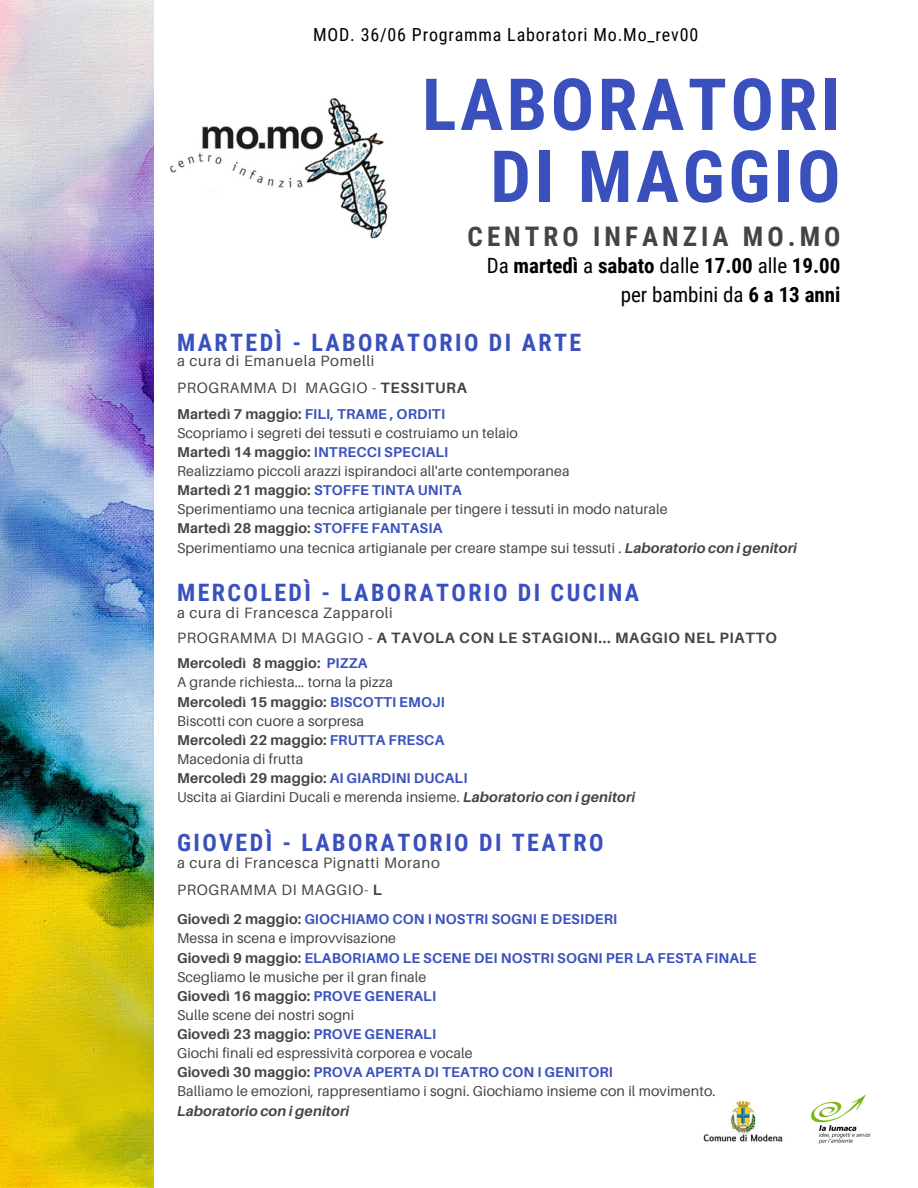
<style>
.page{position:relative;width:918px;height:1188px;background:#fff}
.page>*{position:absolute;margin:0;border:0;box-sizing:border-box;transform-origin:0 0}
.t1{font:700 72px/72px "Roboto Condensed";letter-spacing:.05em;color:#3a51bd;text-align:right}
.t2{font:700 27px "Roboto Condensed";letter-spacing:.15em;color:#444440}
.t3{font:700 24px "Roboto Condensed";letter-spacing:.1em;color:#3a51bd}
.t4{font:700 21px/29.2px "Roboto Condensed";color:#000;text-align:right}
.t5{font:18px "Roboto Condensed";letter-spacing:.045em;color:#000}
.t6{font:15px "Aileron";letter-spacing:.045em;color:#444440}
.t7{font:700 15px "Aileron";letter-spacing:.045em;color:#444440}
.t8{font:14.25px/19.2px "Aileron";letter-spacing:.01em;color:#444440}
.t9{font:700 14.25px "Aileron";letter-spacing:.01em;color:#444440}
.t10{font:700 14.25px "Aileron";letter-spacing:.01em;color:#3a51bd}
.t11{font:italic 700 14.25px "Aileron";letter-spacing:.01em;color:#444440}
.s1{font-weight:400}
.s2{font-weight:700}
.s3{color:#444440}
.s4{color:#3a51bd}
.s5{font-weight:700;font-style:italic}
.s6{font-weight:700;color:#3a51bd}
</style>
<div class="page">
<img style="left:0;top:0;width:154px;height:1188px">
<img style="left:703px;top:1101px;width:80px;height:41px">
<img style="left:812px;top:1094px;width:58px;height:50px">
<img style="left:171px;top:97px;width:217px;height:142px">
<p class="t5" style="left:313px;top:24px;width:387px">MOD. 36/06 Programma Laboratori Mo.Mo_rev00</p>
<p class="t1" style="left:422px;top:69px;width:420px">LABORATORI<br>DI MAGGIO</p>
<p class="t2" style="left:468px;top:221px;width:375px">CENTRO INFANZIA MO.MO</p>
<h1 class="t4" style="left:487px;top:251px;width:355px"><span class="s1">Da</span> martedì <span class="s1">a</span> sabato <span class="s1">dalle</span> 17.00 <span class="s1">alle</span> 19.00 <span class="s1">per bambini da</span> 6 a 13 anni</h1>
<p class="t3" style="left:177px;top:328px;width:406px">MARTEDÌ - LABORATORIO DI ARTE</p>
<p class="t6" style="left:177px;top:352px;width:199px">a cura di Emanuela Pomelli</p>
<p class="t6" style="left:177px;top:379px;width:291px">PROGRAMMA DI MAGGIO - <span class="s2">TESSITURA</span></p>
<p class="t10" style="left:177px;top:405px;width:270px"><span class="s3">Martedì 7 maggio:</span> FILI, TRAME , ORDITI</p>
<p class="t8" style="left:177px;top:423px;width:342px">Scopriamo i segreti dei tessuti e costruiamo un telaio</p>
<p class="t9" style="left:177px;top:443px;width:273px">Martedì 14 maggio: <span class="s4">INTRECCI SPECIALI</span></p>
<p class="t8" style="left:177px;top:461px;width:394px">Realizziamo piccoli arazzi ispirandoci all'arte contemporanea</p>
<p class="t9" style="left:177px;top:481px;width:286px">Martedì 21 maggio: <span class="s4">STOFFE TINTA UNITA</span></p>
<h3 class="t8" style="left:177px;top:499px;width:492px">Sperimentiamo una tecnica artigianale per tingere i tessuti in modo naturale</h3>
<p class="t9" style="left:177px;top:520px;width:267px">Martedì 28 maggio: <span class="s4">STOFFE FANTASIA</span></p>
<h6 class="t8" style="left:177px;top:538px;width:621px">Sperimentiamo una tecnica artigianale per creare stampe sui tessuti . <span class="s5">Laboratorio con i genitori</span></h6>
<p class="t3" style="left:177px;top:579px;width:464px">MERCOLEDÌ - LABORATORIO DI CUCINA</p>
<p class="t6" style="left:177px;top:603px;width:217px">a cura di Francesca Zapparoli</p>
<p class="t7" style="left:177px;top:628px;width:601px"><span class="s1">PROGRAMMA DI MAGGIO</span> - A TAVOLA CON LE STAGIONI... MAGGIO NEL PIATTO</p>
<p class="t9" style="left:177px;top:654px;width:192px">Mercoledì 8 maggio: <span class="s4">PIZZA</span></p>
<p class="t8" style="left:177px;top:673px;width:269px">A grande richiesta... torna la pizza<br><span class="s2">Mercoledì 15 maggio:</span> <span class="s6">BISCOTTI EMOJI</span></p>
<p class="t8" style="left:177px;top:711px;width:188px">Biscotti con cuore a sorpresa</p>
<p class="t9" style="left:177px;top:731px;width:269px">Mercoledì 22 maggio: <span class="s4">FRUTTA FRESCA</span></p>
<p class="t8" style="left:177px;top:749px;width:128px">Macedonia di frutta</p>
<p class="t9" style="left:177px;top:769px;width:292px">Mercoledì 29 maggio: <span class="s4">AI GIARDINI DUCALI</span></p>
<p class="t8" style="left:177px;top:787px;width:460px">Uscita ai Giardini Ducali e merenda insieme. <span class="s5">Laboratorio con i genitori</span></p>
<h2 class="t3" style="left:177px;top:829px;width:428px">GIOVEDÌ - LABORATORIO DI TEATRO</h2>
<p class="t6" style="left:177px;top:880px;width:206px">PROGRAMMA DI MAGGIO- <span class="s2">L</span></p>
<h4 class="t10" style="left:177px;top:911px;width:442px"><span class="s3">Giovedì 2 maggio:</span> GIOCHIAMO CON I NOSTRI SOGNI E DESIDERI</h4>
<h3 class="t8" style="left:177px;top:929px;width:221px">Messa in scena e improvvisazione</h3>
<p class="t10" style="left:177px;top:949px;width:581px"><span class="s3">Giovedì 9 maggio:</span> ELABORIAMO LE SCENE DEI NOSTRI SOGNI PER LA FESTA FINALE</p>
<h6 class="t8" style="left:177px;top:967px;width:251px">Scegliamo le musiche per il gran finale</h6>
<p class="t9" style="left:177px;top:987px;width:261px">Giovedì 16 maggio: <span class="s4">PROVE GENERALI</span></p>
<p class="t8" style="left:177px;top:1005px;width:179px">Sulle scene dei nostri sogni</p>
<p class="t9" style="left:177px;top:1025px;width:261px">Giovedì 23 maggio: <span class="s4">PROVE GENERALI</span></p>
<p class="t8" style="left:177px;top:1043px;width:297px">Giochi finali ed espressività corporea e vocale</p>
<p class="t10" style="left:177px;top:1064px;width:438px"><span class="s3">Giovedì 30 maggio:</span> PROVA APERTA DI TEATRO CON I GENITORI</p>
<p class="t8" style="left:177px;top:1082px;width:540px">Balliamo le emozioni, rappresentiamo i sogni. Giochiamo insieme con il movimento.</p>
<p class="t11" style="left:177px;top:1102px;width:174px">Laboratorio con i genitori</p>
<p class="t6" style="left:177px;top:853px;width:264px">a cura di Francesca Pignatti Morano</p>
</div>
